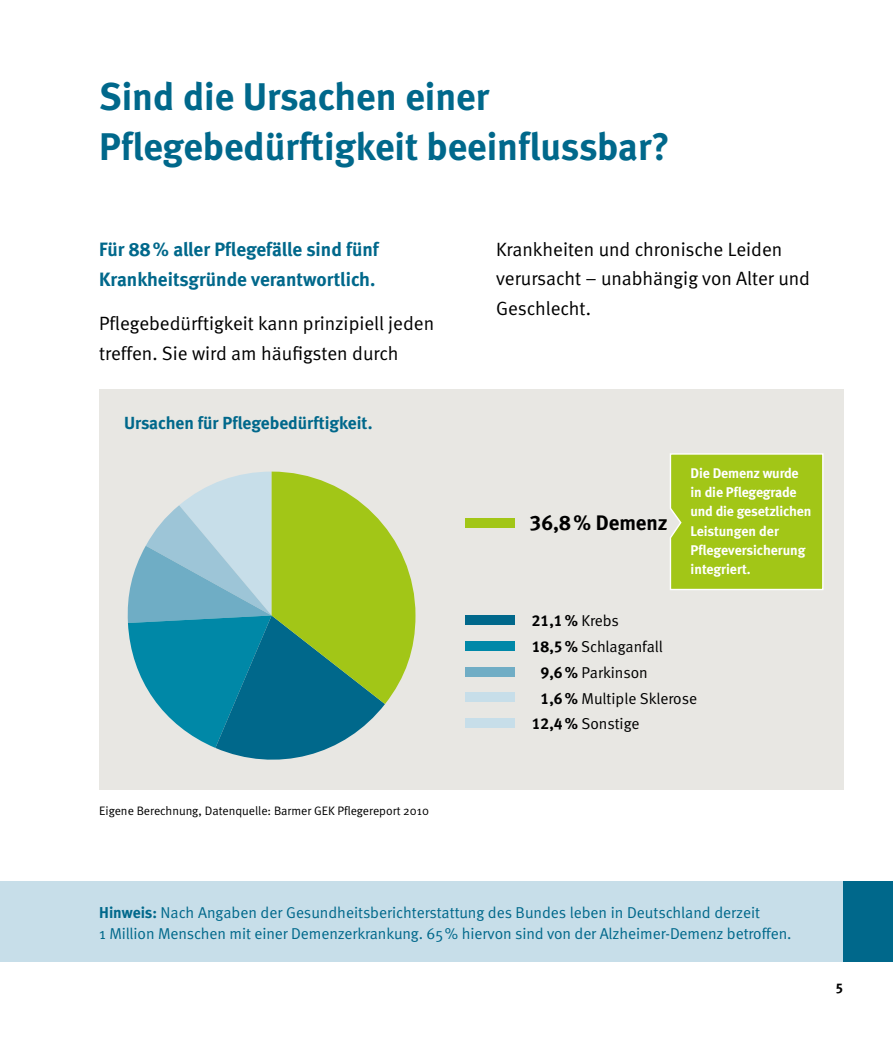
<style>
.page{position:relative;width:893px;height:1042px;background:#fff}
.page>*{position:absolute;margin:0;border:0;box-sizing:border-box;transform-origin:0 0}
.t1{font:38.5px/50.8px "Meta Bold LF";color:#00688b}
.t2{font:21px "Meta Bold LF";color:#000}
.t3{font:19.25px/29.8px "Meta Normal";color:#000}
.t4{font:19.25px/29.8px "Meta Bold LF";color:#00688b}
.t5{font:17.5px "Meta Bold LF";color:#00688b}
.t6{font:15.75px/21px "Meta Normal";letter-spacing:-.005em;color:#00688b}
.t7{font:15.75px "Meta Normal";letter-spacing:-.005em;color:#000}
.t8{font:15.75px "Meta Bold LF";color:#000}
.t9{font:14px/19.2px "Meta Bold LF";letter-spacing:-.01em;color:#fff}
.t10{font:14px "Meta Bold LF";color:#000}
.t11{font:12.25px "Meta Normal";color:#000}
.s1{font-family:"Meta Normal"}
.s2{font-family:"Meta Bold LF"}
</style>
<div class="page">
<div style="left:0;top:881px;width:843px;height:81px;background:#c7dee9"></div>
<div style="left:843px;top:881px;width:50px;height:81px;background:#00688b"></div>
<div style="left:99px;top:390px;width:744px;height:400px;background:#e8e7e3"></div>
<svg style="left:128px;top:471px;width:287px;height:288px"></svg>
<div style="left:465px;top:518px;width:50px;height:10px;background:#a2c617"></div>
<div style="left:465px;top:615px;width:50px;height:10px;background:#00688b"></div>
<div style="left:465px;top:641px;width:50px;height:10px;background:#0088a8"></div>
<div style="left:465px;top:666px;width:50px;height:10px;background:#70adc5"></div>
<div style="left:465px;top:692px;width:50px;height:10px;background:#c7dee9"></div>
<div style="left:465px;top:718px;width:50px;height:10px;background:#c7dee9"></div>
<div style="left:670px;top:453px;width:154px;height:137px;background:#a2c617"></div>
<h1 class="t1" style="left:99px;top:70px;width:572px">Sind die Ursachen einer<br>Pflegebedürftigkeit beeinflussbar?</h1>
<p class="t4" style="left:99px;top:234px;width:281px">Für 88% aller Pflegefälle sind fünf<br>Krankheitsgründe verantwortlich.</p>
<p class="t3" style="left:99px;top:309px;width:336px">Pflegebedürftigkeit kann prinzipiell jeden treffen. Sie wird am häufigsten durch</p>
<p class="t5" style="left:124px;top:411px;width:250px">Ursachen für Pflegebedürftigkeit.</p>
<p class="t11" style="left:99px;top:803px;width:331px">Eigene Berechnung, Datenquelle: Barmer GEK Pflegereport 2010</p>
<p class="t3" style="left:496px;top:234px;width:315px">Krankheiten und chronische Leiden verursacht – unabhängig von Alter und<br>Geschlecht.</p>
<h2 class="t2" style="left:530px;top:509px;width:140px">36,8% Demenz</h2>
<p class="t9" style="left:691px;top:463px;width:122px">Die Demenz wurde in die Pflegegrade und die gesetzlichen<br>Leistungen der<br>Pflegeversicherung integriert.</p>
<p class="t8" style="left:532px;top:610px;width:89px">21,1% <span class="s1">Krebs</span></p>
<p class="t7" style="left:532px;top:637px;width:133px"><span class="s2">18,5%</span> Schlaganfall</p>
<p class="t7" style="left:541px;top:663px;width:109px"><span class="s2">9,6%</span> Parkinson</p>
<p class="t7" style="left:541px;top:689px;width:158px"><span class="s2">1,6%</span> Multiple Sklerose</p>
<p class="t7" style="left:532px;top:715px;width:109px"><span class="s2">12,4%</span> Sonstige</p>
<p class="t6" style="left:99px;top:901px;width:694px"><span class="s2">Hinweis:</span> Nach Angaben der Gesundheitsberichterstattung des Bundes leben in Deutschland derzeit<br>1 -Million Menschen mit einer Demenzerkrankung. 65% hiervon sind von der Alzheimer-Demenz betroffen.</p>
<p class="t10" style="left:835px;top:979px;width:9px">5</p>
</div>
